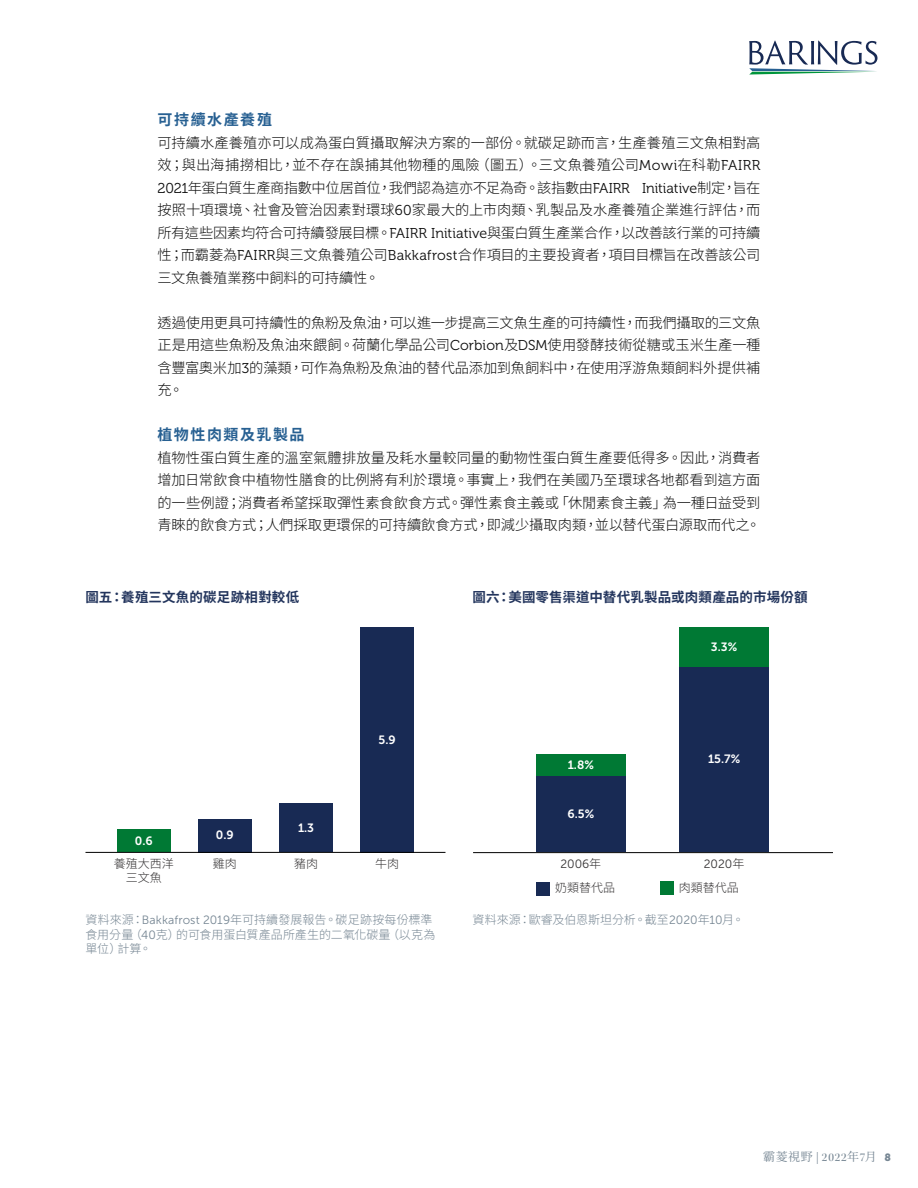
<style>
.page{position:relative;width:918px;height:1188px;background:#fff}
.page>*{position:absolute;margin:0;border:0;box-sizing:border-box;transform-origin:0 0}
.t1{font:700 15px "Source Han Sans TC";letter-spacing:.105em;color:#276092}
.t2{font:300 14.25px/22.5px "Source Han Sans TC";letter-spacing:-.01em;color:#0d0d0d;text-align:justify}
.t3{font:700 13.5px "Source Han Sans TC";letter-spacing:.01em;color:#23355d}
.t4{font:300 12px/14.4px "Source Han Sans TC";letter-spacing:.005em;color:#768693}
.t5{font:12px "Museo Sans 700";color:#fff}
.t6{font:300 12px/14.4px "Source Han Sans TC";color:#333132;text-align:center}
.t7{font:12px "Source Han Serif TC";color:#768693}
.t8{font:12px "Museo Sans 300";color:#333132}
.s1{font-family:"Museo 300";font-weight:400}
.s2{font-family:"Source Han Sans TC";font-weight:300}
.s3{font-family:"Museo Sans 300";font-weight:400}
.s4{font-family:"Kepler Std Medium Disp"}
.s5{font-family:"Museo Sans 900";font-size:10.5px}
</style>
<div class="page">
<svg style="left:749px;top:40px;width:129px;height:35px"></svg>
<div style="left:117px;top:830px;width:54px;height:22px;background:#007934"></div>
<div style="left:360px;top:627px;width:54px;height:225px;background:#182a54"></div>
<div style="left:279px;top:803px;width:54px;height:49px;background:#182a54"></div>
<div style="left:198px;top:819px;width:54px;height:33px;background:#182a54"></div>
<hr style="left:86px;top:852px;width:359px;height:1px;background:#000">
<div style="left:536px;top:776px;width:89px;height:76px;background:#182a54"></div>
<div style="left:536px;top:754px;width:89px;height:22px;background:#007934"></div>
<div style="left:680px;top:667px;width:89px;height:185px;background:#182a54"></div>
<div style="left:680px;top:627px;width:89px;height:40px;background:#007934"></div>
<div style="left:536px;top:882px;width:14px;height:13px;background:#182a54"></div>
<div style="left:660px;top:882px;width:13px;height:13px;background:#007934"></div>
<hr style="left:473px;top:852px;width:359px;height:1px;background:#000">
<p class="t1" style="left:158px;top:111px;width:116px">可持續水產養殖</p>
<p class="t2" style="left:158px;top:132px;width:605px">可持續水產養殖亦可以成為蛋白質攝取解決方案的一部份。就碳足跡而言，生產養殖三文魚相對高效；與出海捕撈相比，並不存在誤捕其他物種的風險（圖五）。三文魚養殖公司<span class="s1">Mowi</span>在科勒<span class="s1">FAIRR 2021</span>年蛋白質生產商指數中位居首位，我們認為這亦不足為奇。該指數由<span class="s1">FAIRR Initiative</span>制定，旨在按照十項環境、社會及管治因素對環球<span class="s1">60</span>家最大的上市肉類、乳製品及水產養殖企業進行評估，而所有這些因素均符合可持續發展目標。<span class="s1">FAIRR Initiative</span>與蛋白質生產業合作，以改善該行業的可持續性；而霸菱為<span class="s1">FAIRR</span>與三文魚養殖公司<span class="s1">Bakkafrost</span>合作項目的主要投資者，項目目標旨在改善該公司三文魚養殖業務中飼料的可持續性。</p>
<p class="t2" style="left:158px;top:312px;width:605px">透過使用更具可持續性的魚粉及魚油，可以進一步提高三文魚生產的可持續性，而我們攝取的三文魚正是用這些魚粉及魚油來餵飼。荷蘭化學品公司<span class="s1">Corbion</span>及<span class="s1">DSM</span>使用發酵技術從糖或玉米生產一種含豐富奧米加<span class="s1">3</span>的藻類，可作為魚粉及魚油的替代品添加到魚飼料中，在使用浮游魚類飼料外提供補充。</p>
<p class="t1" style="left:158px;top:426px;width:149px">植物性肉類及乳製品</p>
<p class="t2" style="left:158px;top:447px;width:605px">植物性蛋白質生產的溫室氣體排放量及耗水量較同量的動物性蛋白質生產要低得多。因此，消費者增加日常飲食中植物性膳食的比例將有利於環境。事實上，我們在美國乃至環球各地都看到這方面的一些例證；消費者希望採取彈性素食飲食方式。彈性素食主義或「休閒素食主義」為一種日益受到青睞的飲食方式；人們採取更環保的可持續飲食方式，即減少攝取肉類，並以替代蛋白源取而代之。</p>
<p class="t3" style="left:86px;top:590px;width:215px">圖五：養殖三文魚的碳足跡相對較低</p>
<p class="t3" style="left:472px;top:590px;width:337px">圖六：美國零售渠道中替代乳製品或肉類產品的市場份額</p>
<p class="t5" style="left:135px;top:834px;width:19px">0.6</p>
<p class="t5" style="left:216px;top:829px;width:19px">0.9</p>
<p class="t5" style="left:298px;top:821px;width:18px">1.3</p>
<p class="t5" style="left:379px;top:733px;width:19px">5.9</p>
<p class="t6" style="left:114px;top:857px;width:62px">養殖大西洋三文魚</p>
<p class="t6" style="left:213px;top:857px;width:26px">雞肉</p>
<p class="t6" style="left:294px;top:857px;width:26px">豬肉</p>
<p class="t6" style="left:375px;top:857px;width:26px">牛肉</p>
<p class="t5" style="left:568px;top:758px;width:28px">1.8%</p>
<p class="t5" style="left:568px;top:807px;width:28px">6.5%</p>
<p class="t8" style="left:560px;top:858px;width:42px">2006<span class="s2">年</span></p>
<p class="t5" style="left:711px;top:640px;width:28px">3.3%</p>
<p class="t5" style="left:708px;top:752px;width:34px">15.7%</p>
<p class="t8" style="left:704px;top:858px;width:42px">2020<span class="s2">年</span></p>
<p class="t6" style="left:555px;top:881px;width:62px">奶類替代品</p>
<p class="t6" style="left:679px;top:881px;width:62px">肉類替代品</p>
<p class="t4" style="left:86px;top:913px;width:351px">資料來源：<span class="s3">Bakkafrost 2019</span>年可持續發展報告。碳足跡按每份標準食用分量（<span class="s3">40</span>克）的可食用蛋白質產品所產生的二氧化碳量（以克為單位）計算。</p>
<p class="t4" style="left:472px;top:913px;width:273px">資料來源：歐睿及伯恩斯坦分析。截至<span class="s3">2020</span>年<span class="s3">10</span>月。</p>
<p class="t7" style="left:763px;top:1150px;width:129px">霸菱視野 <span class="s4">| 2022</span>年<span class="s4">7</span>月 <span class="s5">8</span></p>
</div>
